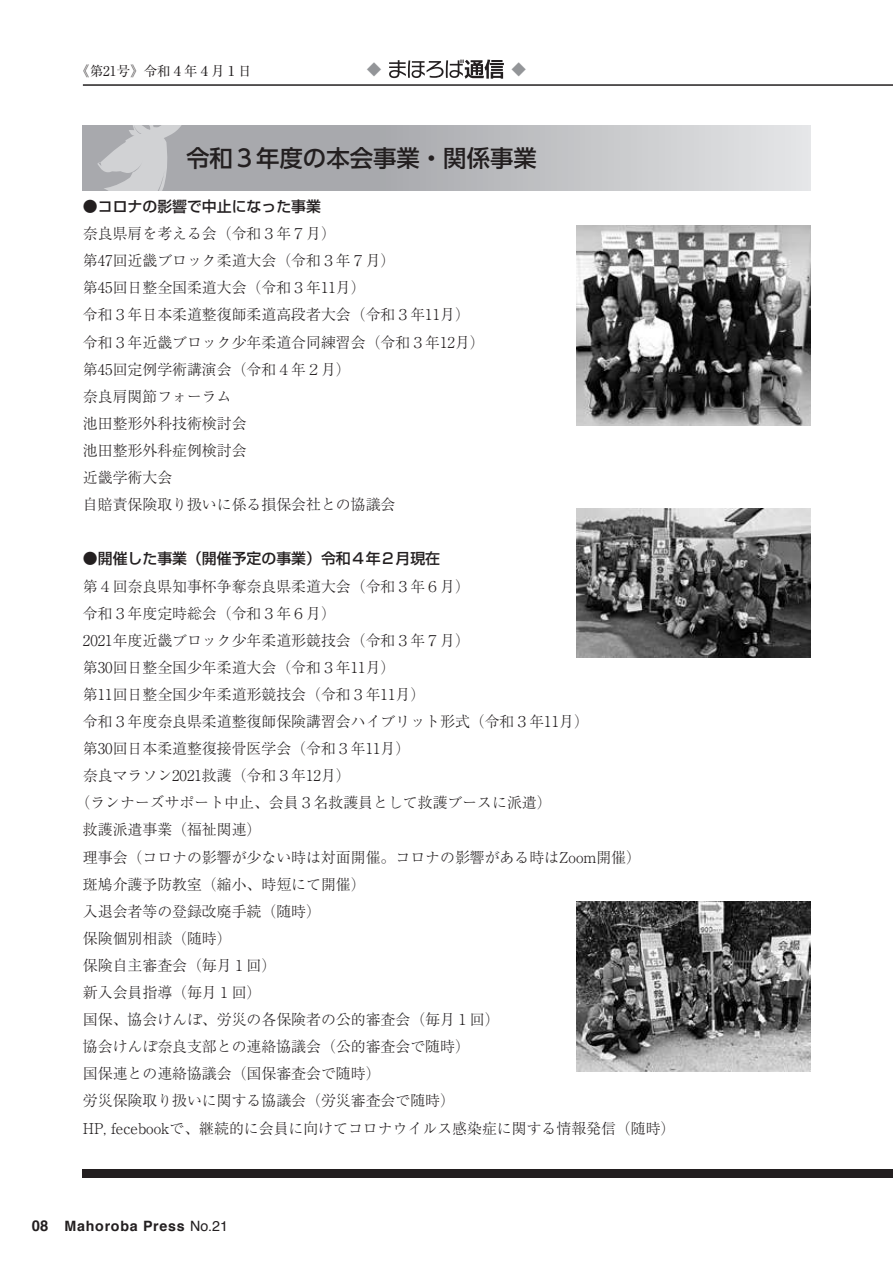
<style>
.page{position:relative;width:893px;height:1263px;background:#fff}
.page>*{position:absolute;margin:0;border:0;box-sizing:border-box;transform-origin:0 0}
.t1{font:500 23.4px "UD Shin Go Pr 6";color:#231f20}
.t2{font:300 14.85px/27.2px "Ryumin Pr 6";color:#231f20}
.t3{font:500 14.85px "Shin Go Pr 6";color:#231f20}
.t4{font:500 14.85px "Ryumin Pr 6";color:#939598;scale:1.17 1}
.t5{font:700 14.25px "Helvetica";letter-spacing:.05em;color:#231f20}
.t6{font:13.5px "Ryumin Pr 6";color:#231f20}
.s1{font-size:14.85px}
.s2{font-weight:400}
</style>
<div class="page">
<svg style="left:389px;top:60px;width:115px;height:19px"></svg>
<hr style="left:83px;top:85px;width:810px;height:1px;background:#231f20">
<svg style="left:83px;top:125px;width:727px;height:65px;background:#bcbdc0"></svg>
<svg style="left:97px;top:125px;width:92px;height:65px;background:#bdbec1"></svg>
<img style="left:576px;top:225px;width:234px;height:200px">
<img style="left:576px;top:508px;width:234px;height:149px">
<img style="left:576px;top:901px;width:234px;height:170px">
<div style="left:83px;top:1169px;width:810px;height:9px;background:#231f20"></div>
<p class="t6" style="left:76px;top:60px;width:177px">《第21号》令和4年4月1日</p>
<p class="t4" style="left:365px;top:58px;width:16px">♦</p>
<p class="t4" style="left:510px;top:58px;width:16px">♦</p>
<h1 class="t1" style="left:186px;top:139px;width:352px">令和3年度の本会事業・関係事業</h1>
<p class="t3" style="left:83px;top:194px;width:240px">●コロナの影響で中止になった事業</p>
<p class="t2" style="left:83px;top:219px;width:403px">奈良県肩を考える会（令和3年7月）<br>第47回近畿ブロック柔道大会（令和3年7月）<br>第45回日整全国柔道大会（令和3年１１月）<br>令和3年日本柔道整復師柔道高段者大会（令和3年１１月）令和3年近畿ブロック少年柔道合同練習会（令和3年１2月）第45回定例学術講演会（令和４年２月）<br>奈良肩関節フォーラム<br>池田整形外科技術検討会<br>池田整形外科症例検討会<br>近畿学術大会　<br>自賠責保険取り扱いに係る損保会社との協議会</p>
<p class="t3" style="left:83px;top:547px;width:359px">●開催した事業（開催予定の事業）令和４年２月現在</p>
<p class="t2" style="left:83px;top:571px;width:388px">第４回奈良県知事杯争奪奈良県柔道大会（令和3年６月）</p>
<p class="t2" style="left:83px;top:599px;width:254px">令和3年度定時総会（令和3年６月）</p>
<p class="t2" style="left:83px;top:626px;width:388px">202１年度近畿ブロック少年柔道形競技会（令和3年7月）</p>
<p class="t2" style="left:83px;top:653px;width:314px">第30回日整全国少年柔道大会（令和3年１１月）</p>
<p class="t2" style="left:83px;top:680px;width:344px">第１１回日整全国少年柔道形競技会（令和3年１１月）</p>
<p class="t2" style="left:83px;top:707px;width:507px">令和3年度奈良県柔道整復師保険講習会ハイブリット形式（令和3年１１月）</p>
<p class="t2" style="left:83px;top:734px;width:329px">第30回日本柔道整復接骨医学会（令和3年１１月）</p>
<p class="t2" style="left:83px;top:761px;width:269px">奈良マラソン202１救護（令和3年１2月）</p>
<p class="t2" style="left:75px;top:788px;width:478px">（ランナーズサポート中止、会員3名救護員として救護ブースに派遣）</p>
<p class="t2" style="left:83px;top:815px;width:180px">救護派遣事業（福祉関連）</p>
<p class="t2" style="left:83px;top:842px;width:560px">理事会（コロナの影響が少ない時は対面開催。コロナの影響がある時はZoom開催）</p>
<p class="t2" style="left:83px;top:870px;width:284px">斑鳩介護予防教室（縮小、時短にて開催）</p>
<p class="t2" style="left:83px;top:897px;width:240px">入退会者等の登録改廃手続（随時）</p>
<p class="t2" style="left:83px;top:924px;width:150px">保険個別相談（随時）</p>
<p class="t2" style="left:83px;top:951px;width:195px">保険自主審査会（毎月1回）</p>
<p class="t2" style="left:83px;top:978px;width:180px">新入会員指導（毎月1回）</p>
<p class="t2" style="left:83px;top:1005px;width:418px">国保、協会けんぽ、労災の各保険者の公的審査会（毎月1回）</p>
<p class="t2" style="left:83px;top:1032px;width:388px">協会けんぽ奈良支部との連絡協議会（公的審査会で随時）</p>
<p class="t2" style="left:83px;top:1059px;width:299px">国保連との連絡協議会（国保審査会で随時）</p>
<p class="t2" style="left:83px;top:1086px;width:374px">労災保険取り扱いに関する協議会（労災審査会で随時）</p>
<p class="t2" style="left:83px;top:1113px;width:594px">HP, fecebookで、継続的に会員に向けてコロナウイルス感染症に関する情報発信（随時）</p>
<p class="t5" style="left:32px;top:1215px;width:198px"><span class="s1">08</span> Mahoroba Press <span class="s2">No.21</span></p>
</div>
